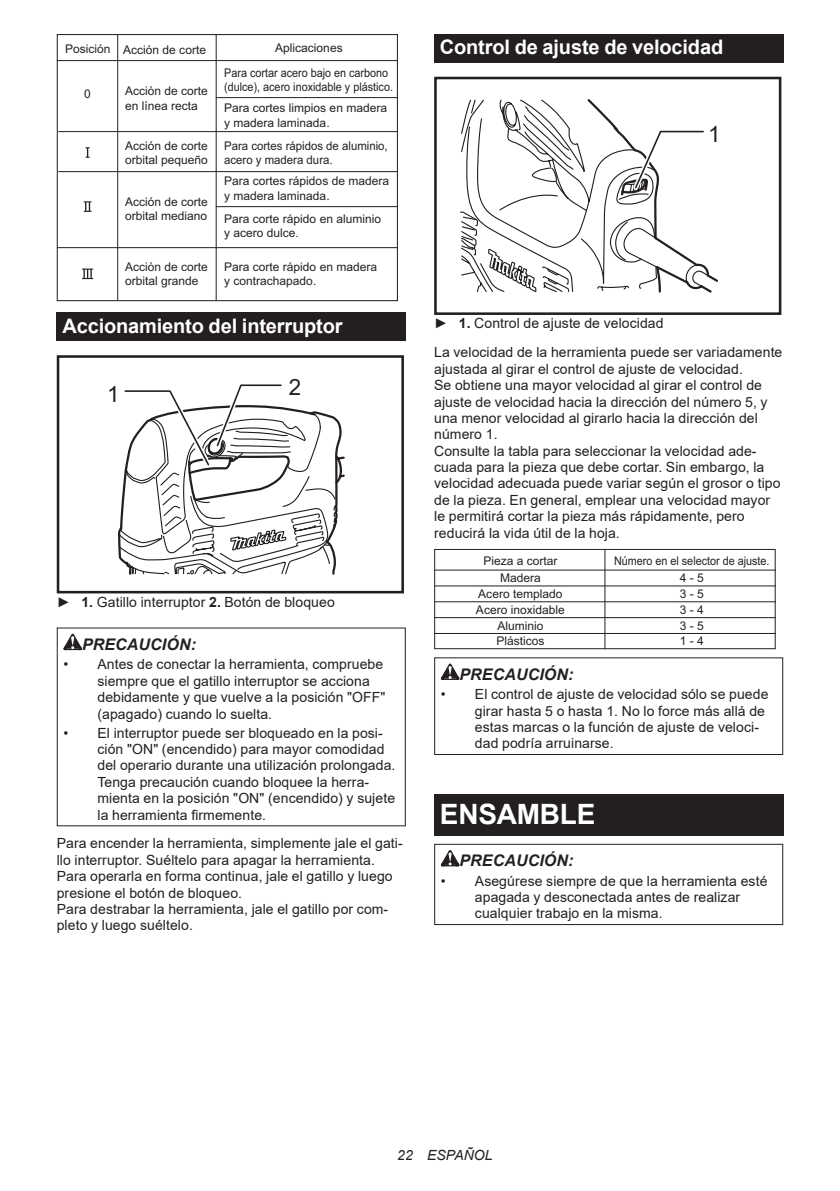
<style>
.page{position:relative;width:840px;height:1191px;background:#fff}
.page>*{position:absolute;margin:0;border:0;box-sizing:border-box;transform-origin:0 0}
.t1{font:700 28px "Arial";letter-spacing:-.01em;color:#fff}
.t2{font:22.4px "Arial";color:#231f20}
.t3{font:700 20px "Arial";letter-spacing:-.01em;color:#fff}
.t4{font:italic 700 16px "Arial";letter-spacing:.005em;color:#231f20}
.t5{font:14px/16.4px "Arial";letter-spacing:.005em;color:#231f20}
.t6{font:italic 14px "Arial";letter-spacing:.005em;color:#231f20}
.t7{font:12px/14.4px "Arial";color:#231f20}
.t8{font:12px/20.6px "Arial";color:#231f20;scale:.9 1}
.t9{font:12px/14.4px "Arial";color:#231f20;scale:.95 1}
.s1{font-weight:700}
</style>
<div class="page">
<svg style="left:86px;top:147px;width:4px;height:11px"></svg>
<svg style="left:84px;top:201px;width:7px;height:11px"></svg>
<svg style="left:82px;top:268px;width:11px;height:11px"></svg>
<div style="left:57px;top:34px;width:340px;height:267px;border:1px solid #231f20"></div>
<hr style="left:216px;top:35px;width:1px;height:266px;background:#231f20">
<hr style="left:117px;top:35px;width:1px;height:266px;background:#231f20">
<hr style="left:57px;top:60px;width:340px;height:1px;background:#231f20">
<hr style="left:58px;top:131px;width:339px;height:1px;background:#231f20">
<hr style="left:216px;top:97px;width:181px;height:1px;background:#231f20">
<hr style="left:58px;top:171px;width:339px;height:1px;background:#231f20">
<hr style="left:57px;top:247px;width:340px;height:1px;background:#231f20">
<hr style="left:216px;top:206px;width:181px;height:1px;background:#231f20">
<div style="left:57px;top:312px;width:348px;height:29px;background:#231f20"></div>
<div style="left:57px;top:355px;width:347px;height:238px;border:3px solid #231f20"></div>
<svg style="left:118px;top:384px;width:227px;height:191px"></svg>
<svg style="left:63px;top:634px;width:19px;height:16px"></svg>
<div style="left:434px;top:34px;width:348px;height:29px;background:#231f20"></div>
<div style="left:434px;top:77px;width:347px;height:238px;border:3px solid #231f20"></div>
<svg style="left:460px;top:99px;width:258px;height:194px"></svg>
<hr style="left:434px;top:570px;width:341px;height:1px;background:#231f20">
<hr style="left:434px;top:585px;width:341px;height:1px;background:#231f20">
<hr style="left:434px;top:601px;width:341px;height:1px;background:#231f20">
<hr style="left:434px;top:617px;width:341px;height:1px;background:#231f20">
<hr style="left:434px;top:633px;width:341px;height:1px;background:#231f20">
<div style="left:434px;top:549px;width:341px;height:100px;border:1px solid #231f20"></div>
<hr style="left:604px;top:549px;width:1px;height:99px;background:#231f20">
<svg style="left:440px;top:663px;width:19px;height:17px"></svg>
<div style="left:434px;top:657px;width:348px;height:98px;border:1px solid #231f20"></div>
<div style="left:434px;top:794px;width:348px;height:41px;background:#231f20"></div>
<svg style="left:440px;top:850px;width:19px;height:16px"></svg>
<div style="left:434px;top:843px;width:348px;height:82px;border:1px solid #231f20"></div>
<p class="t7" style="left:65px;top:43px;width:142px">Posición Acción de corte</p>
<p class="t7" style="left:224px;top:36px;width:165px;line-height:24.8px;text-align:center">Aplicaciones<br>Para cortar acero bajo en carbono</p>
<p class="t8" style="left:224px;top:77px;width:189px">(dulce), acero inoxidable y plástico.<br>Para cortes limpios en madera</p>
<p class="t7" style="left:224px;top:115px;width:107px">y madera laminada.</p>
<p class="t7" style="left:125px;top:138px;width:84px">Acción de corte orbital pequeño</p>
<p class="t9" style="left:224px;top:138px;width:174px">Para cortes rápidos de aluminio, acero y madera dura.</p>
<p class="t7" style="left:224px;top:174px;width:166px">Para cortes rápidos de madera y madera laminada.</p>
<p class="t7" style="left:224px;top:212px;width:158px">Para corte rápido en aluminio y acero dulce.</p>
<p class="t7" style="left:125px;top:259px;width:84px">Acción de corte orbital grande</p>
<p class="t7" style="left:224px;top:259px;width:154px">Para corte rápido en madera y contrachapado.</p>
<p class="t7" style="left:84px;top:86px;width:8px">0</p>
<p class="t7" style="left:125px;top:84px;width:84px">Acción de corte en línea recta</p>
<p class="t7" style="left:125px;top:194px;width:84px">Acción de corte orbital mediano</p>
<h3 class="t3" style="left:62px;top:311px;width:281px">Accionamiento del interruptor</h3>
<h2 class="t2" style="left:107px;top:379px;width:14px">1</h2>
<h2 class="t2" style="left:289px;top:371px;width:14px">2</h2>
<p class="t5" style="left:57px;top:594px;width:279px">► <span class="s1">1.</span> Gatillo interruptor <span class="s1">2.</span> Botón de bloqueo</p>
<p class="t4" style="left:82px;top:634px;width:115px">PRECAUCIÓN:</p>
<p class="t5" style="left:97px;top:656px;width:289px;text-indent:-34px">• Antes de conectar la herramienta, compruebe siempre que el gatillo interruptor se acciona debidamente y que vuelve a la posición "OFF" (apagado) cuando lo suelta.</p>
<p class="t5" style="left:97px;top:724px;width:299px;text-indent:-34px">• El interruptor puede ser bloqueado en la posi&shy;ción "ON" (encendido) para mayor comodidad del operario durante una utilización prolongada.<br>Tenga precaución cuando bloquee la herra&shy;mienta en la posición "ON" (encendido) y sujete la herramienta firmemente.</p>
<p class="t5" style="left:57px;top:835px;width:347px">Para encender la herramienta, simplemente jale el gati&shy;llo interruptor. Suéltelo para apagar la herramienta.<br>Para operarla en forma continua, jale el gatillo y luego presione el botón de bloqueo.<br>Para destrabar la herramienta, jale el gatillo por com&shy;pleto y luego suéltelo.</p>
<h3 class="t3" style="left:439px;top:33px;width:285px">Control de ajuste de velocidad</h3>
<h2 class="t2" style="left:707px;top:118px;width:14px">1</h2>
<p class="t5" style="left:434px;top:309px;width:349px;line-height:28.8px">► <span class="s1">1.</span> Control de ajuste de velocidad<br>La velocidad de la herramienta puede ser variadamente</p>
<p class="t5" style="left:434px;top:360px;width:348px">ajustada al girar el control de ajuste de velocidad.<br>Se obtiene una mayor velocidad al girar el control de ajuste de velocidad hacia la dirección del número 5, y una menor velocidad al girarlo hacia la dirección del número 1.<br>Consulte la tabla para seleccionar la velocidad ade&shy;cuada para la pieza que debe cortar. Sin embargo, la velocidad adecuada puede variar según el grosor o tipo de la pieza. En general, emplear una velocidad mayor le permitirá cortar la pieza más rápidamente, pero reducirá la vida útil de la hoja.</p>
<p class="t8" style="left:613px;top:552px;width:174px;line-height:17.4px;text-align:center">Número en el selector de ajuste.<br>4 - 5</p>
<p class="t7" style="left:478px;top:586px;width:86px">Acero templado</p>
<p class="t7" style="left:679px;top:586px;width:26px">3 - 5</p>
<p class="t7" style="left:475px;top:602px;width:90px">Acero inoxidable</p>
<p class="t7" style="left:679px;top:602px;width:26px">3 - 4</p>
<p class="t7" style="left:497px;top:618px;width:48px">Aluminio</p>
<p class="t7" style="left:679px;top:618px;width:26px">3 - 5</p>
<p class="t7" style="left:496px;top:634px;width:50px">Plásticos</p>
<p class="t7" style="left:679px;top:634px;width:26px">1 - 4</p>
<p class="t7" style="left:483px;top:552px;width:76px;line-height:17.4px;text-align:center">Pieza a cortar<br>Madera</p>
<p class="t4" style="left:459px;top:663px;width:115px">PRECAUCIÓN:</p>
<p class="t5" style="left:474px;top:686px;width:295px;text-indent:-34px">• El control de ajuste de velocidad sólo se puede girar hasta 5 o hasta 1. No lo force más allá de estas marcas o la función de ajuste de veloci&shy;dad podría arruinarse.</p>
<h1 class="t1" style="left:439px;top:795px;width:157px">ENSAMBLE</h1>
<p class="t4" style="left:459px;top:850px;width:115px">PRECAUCIÓN:</p>
<p class="t5" style="left:474px;top:872px;width:294px;text-indent:-34px">• Asegúrese siempre de que la herramienta esté apagada y desconectada antes de realizar cualquier trabajo en la misma.</p>
<p class="t6" style="left:397px;top:1146px;width:97px">22 ESPAÑOL</p>
</div>
